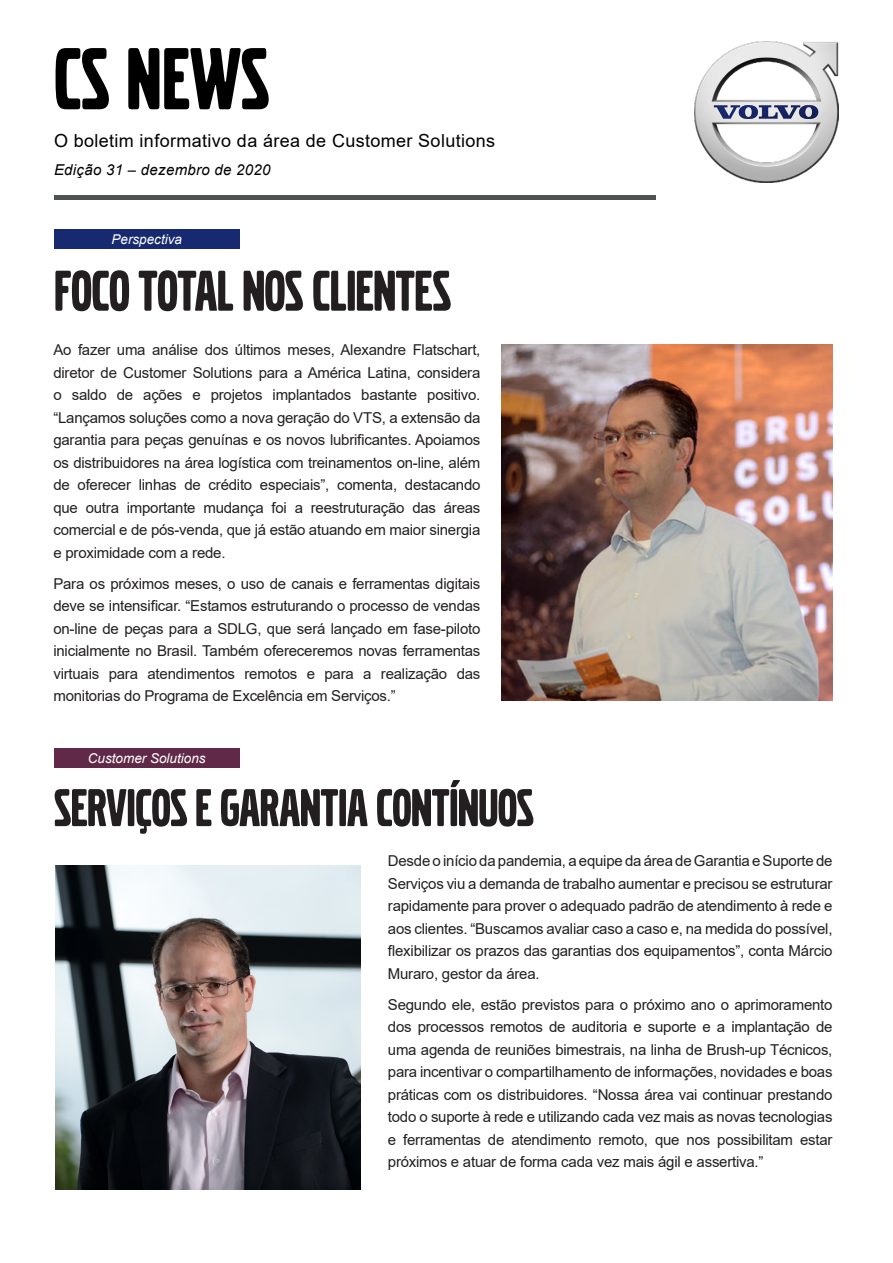
<style>
.page{position:relative;width:893px;height:1263px;background:#fff}
.page>*{position:absolute;margin:0;border:0;box-sizing:border-box;transform-origin:0 0}
.t1{font:91.8px "Volvo Broad Pro";letter-spacing:.005em;color:#000}
.Paragraph_Style_1{font:60px "Volvo Broad";letter-spacing:-.01em;color:#231f20}
.Paragraph_Style_1-2{font:55.5px "Volvo Broad";letter-spacing:-.01em;color:#231f20}
.t2{font:18px "Arial";letter-spacing:.02em;color:#000}
.Estilo_de_parágrafo{font:15px/22.5px "Arial";letter-spacing:-.015em;color:#231f20;text-align:justify}
.t3{font:italic 15px "Arial";letter-spacing:.02em;color:#000}
.t4{font:italic 13.5px "Arial";color:#fff}
</style>
<div class="page">
<hr style="left:54px;top:195px;width:602px;height:4px;background:#4f5252">
<img style="left:694px;top:41px;width:145px;height:141px">
<div style="left:54px;top:229px;width:186px;height:20px;background:#172970"></div>
<div style="left:54px;top:748px;width:186px;height:20px;background:#602948"></div>
<img style="left:502px;top:344px;width:331px;height:357px">
<img style="left:55px;top:865px;width:306px;height:324px">
<p class="t1" style="left:54px;top:36px;width:217px">CS NEWS</p>
<p class="t2" style="left:54px;top:129px;width:443px">O boletim informativo da área de Customer Solutions</p>
<p class="t3" style="left:54px;top:160px;width:218px">Edição 31 – dezembro de 2020</p>
<p class="t4" style="left:111px;top:230px;width:72px">Perspectiva</p>
<p class="Paragraph_Style_1" style="left:54px;top:258px;width:399px">FOCO TOTAL NOS CLIENTES</p>
<p class="Estilo_de_parágrafo" style="left:53px;top:339px;width:429px">Ao fazer uma análise dos últimos meses, Alexandre Flatschart, diretor de Customer Solutions para a América Latina, considera o saldo de ações e projetos implantados bastante positivo. “Lançamos soluções como a nova geração do VTS, a extensão da garantia para peças genuínas e os novos lubrificantes. Apoiamos os distribuidores na área logística com treinamentos on-line, além de oferecer linhas de crédito especiais”, comenta, destacando que outra importante mudança foi a reestruturação das áreas comercial e de pós-venda, que já estão atuando em maior sinergia e proximidade com a rede.</p>
<p class="Estilo_de_parágrafo" style="left:53px;top:572px;width:428px">Para os próximos meses, o uso de canais e ferramentas digitais deve se intensificar. “Estamos estruturando o processo de vendas on-line de peças para a SDLG, que será lançado em fase-piloto inicialmente no Brasil. Também ofereceremos novas ferramentas virtuais para atendimentos remotos e para a realização das monitorias do Programa de Excelência em Serviços.”</p>
<p class="t4" style="left:88px;top:750px;width:119px">Customer Solutions</p>
<p class="Paragraph_Style_1-2" style="left:54px;top:777px;width:481px">SERVIÇOS E GARANTIA CONTÍNUOS</p>
<p class="Estilo_de_parágrafo" style="left:388px;top:850px;width:446px">Desde o início da pandemia, a equipe da área de Garantia e Suporte de Serviços viu a demanda de trabalho aumentar e precisou se estruturar rapidamente para prover o adequado padrão de atendimento à rede e aos clientes. “Buscamos avaliar caso a caso e, na medida do possível, flexibilizar os prazos das garantias dos equipamentos”, conta Márcio Muraro, gestor da área.</p>
<p class="Estilo_de_parágrafo" style="left:388px;top:993px;width:446px">Segundo ele, estão previstos para o próximo ano o aprimoramento dos processos remotos de auditoria e suporte e a implantação de uma agenda de reuniões bimestrais, na linha de Brush-up Técnicos, para incentivar o compartilhamento de informações, novidades e boas práticas com os distribuidores. “Nossa área vai continuar prestando todo o suporte à rede e utilizando cada vez mais as novas tecnologias e ferramentas de atendimento remoto, que nos possibilitam estar próximos e atuar de forma cada vez mais ágil e assertiva.”</p>
</div>
